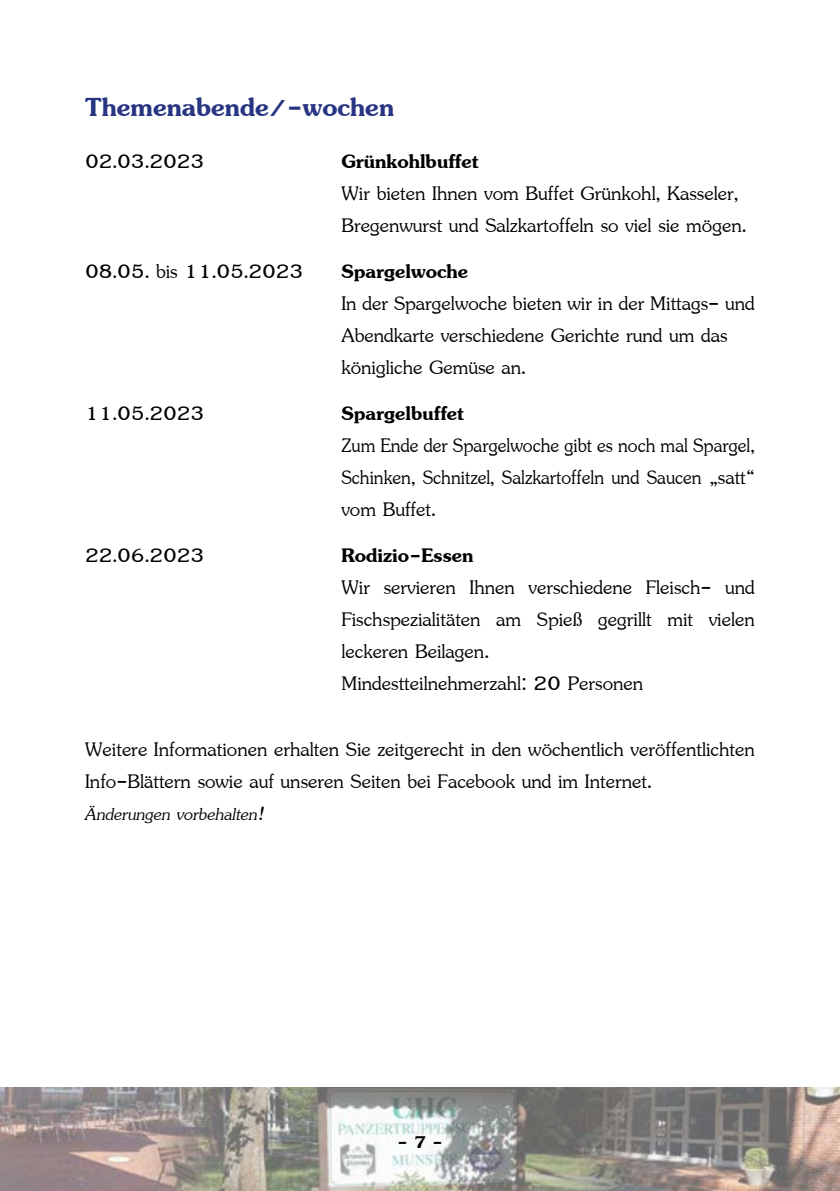
<style>
.page{position:relative;width:840px;height:1191px;background:#fff}
.page>*{position:absolute;margin:0;border:0;box-sizing:border-box;transform-origin:0 0}
.t1{font:40px "Jasmine UPC Bold";color:#283583}
.t2{font:30px/32px "Jasmine UPC";color:#000}
.t3{font:30px/32px "Jasmine UPC";color:#000;text-align:justify;scale:.94 1}
.t4{font:30px "Jasmine UPC Bold";color:#000}
.t5{font:26px "Jasmine UPC Italic";color:#000}
.t6{font:26px "Jasmine UPC Bold";color:#000}
</style>
<div class="page">
<img style="left:0;top:1087px;width:839px;height:104px">
<h1 class="t1" style="left:85px;top:78px;width:310px">Themenabende/-wochen</h1>
<p class="t2" style="left:85px;top:143px;width:120px">02.03.2023</p>
<p class="t4" style="left:341px;top:139px;width:139px">Grünkohlbuffet</p>
<p class="t2" style="left:341px;top:175px;width:406px">Wir bieten Ihnen vom Buffet Grünkohl, Kasseler,<br>Bregenwurst und Salzkartoffeln so viel sie mögen.</p>
<p class="t2" style="left:85px;top:253px;width:220px">08.05. bis 11.05.2023</p>
<p class="t4" style="left:341px;top:249px;width:128px">Spargelwoche</p>
<p class="t2" style="left:341px;top:285px;width:414px">In der Spargelwoche bieten wir in der Mittags- und<br>Abendkarte verschiedene Gerichte rund um das königliche Gemüse an.</p>
<p class="t2" style="left:85px;top:395px;width:120px">11.05.2023</p>
<p class="t4" style="left:341px;top:391px;width:124px">Spargelbuffet</p>
<p class="t3" style="left:341px;top:427px;width:441px">Zum Ende der Spargelwoche gibt es noch mal Spargel, Schinken, Schnitzel, Salzkartoffeln und Saucen „satt“ vom Buffet.</p>
<p class="t2" style="left:85px;top:537px;width:120px">22.06.2023</p>
<p class="t4" style="left:341px;top:533px;width:134px">Rodizio-Essen</p>
<p class="t2" style="left:341px;top:569px;width:415px">Wir servieren Ihnen verschiedene Fleisch- und Fischspezialitäten am Spieß gegrillt mit vielen leckeren Beilagen.<br>Mindestteilnehmerzahl: 20 Personen</p>
<p class="t2" style="left:85px;top:731px;width:671px">Weitere Informationen erhalten Sie zeitgerecht in den wöchentlich veröffentlichten<br>Info-Blättern sowie auf unseren Seiten bei Facebook und im Internet.</p>
<p class="t5" style="left:85px;top:796px;width:181px">Änderungen vorbehalten!</p>
<p class="t6" style="left:397px;top:1123px;width:47px">- 7 -</p>
</div>
